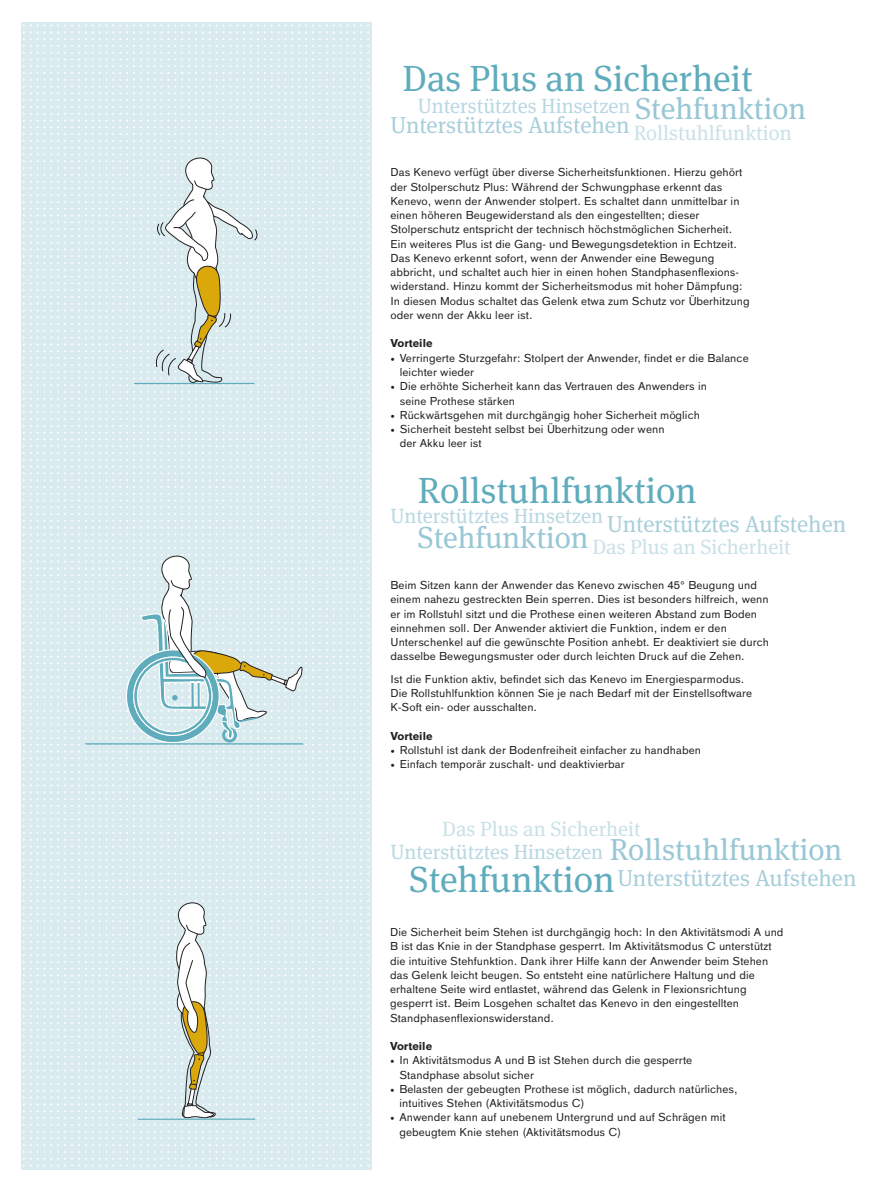
<style>
.page{position:relative;width:893px;height:1191px;background:#fff}
.page>*{position:absolute;margin:0;border:0;box-sizing:border-box;transform-origin:0 0}
.t1{font:36.3px "OBO Serif";color:#5facbd}
.t2{font:30.3px "OBO Serif";color:#99c7d5}
.t3{font:23.1px "OBO Serif";color:#a9cfdb}
.t4{font:20.55px/31.2px "OBO Serif";color:#b9d8e3}
.t5{font:20.55px "OBO Serif";color:#cae1e8}
.t6{font:11.25px/14.2px "OBO Sans";letter-spacing:.005em;color:#231f20}
.t7{font:700 11.25px "OBO Sans";letter-spacing:.005em;color:#231f20}
.s1{font-size:30.3px;color:#99c7d5}
.s2{color:#cae1e8}
</style>
<div class="page">
<svg style="left:21px;top:25px;width:351px;height:1141px"></svg>
<h1 class="t1" style="left:403px;top:57px;width:352px">Das Plus an Sicherheit</h1>
<h3 class="t3" style="left:390px;top:111px;width:403px">Unterstütztes Aufstehen <sub>Rollstuhlfunktion</sub></h3>
<h3 class="t4" style="left:418px;top:91px;width:390px">Unterstütztes Hinsetzen <span class="s1">Stehfunktion</span></h3>
<p class="t6" style="left:390px;top:165px;width:361px">Das Kenevo verfügt über diverse Sicherheitsfunktionen. Hierzu gehört der Stolperschutz Plus: Während der Schwungphase erkennt das Kenevo, wenn der Anwender stolpert. Es schaltet dann unmittelbar in einen höheren Beugewiderstand als den eingestellten; dieser Stolperschutz entspricht der technisch höchstmöglichen Sicherheit.<br>Ein weiteres Plus ist die Gang- und Bewegungsdetektion in Echtzeit.<br>Das Kenevo erkennt sofort, wenn der Anwender eine Bewegung abbricht, und schaltet auch hier in einen hohen Standphasenflexions&shy;widerstand. Hinzu kommt der Sicherheitsmodus mit hoher Dämpfung:<br>In diesen Modus schaltet das Gelenk etwa zum Schutz vor Überhitzung oder wenn der Akku leer ist.</p>
<p class="t7" style="left:390px;top:337px;width:44px">Vorteile</p>
<p class="t6" style="left:400px;top:351px;width:350px;text-indent:-9px">• Verringerte Sturzgefahr: Stolpert der Anwender, findet er die Balance leichter wieder</p>
<p class="t6" style="left:400px;top:379px;width:309px;text-indent:-9px">• Die erhöhte Sicherheit kann das Vertrauen des Anwenders in seine Prothese stärken</p>
<p class="t6" style="left:390px;top:408px;width:311px">• Rückwärtsgehen mit durchgängig hoher Sicherheit möglich</p>
<p class="t6" style="left:400px;top:422px;width:266px;text-indent:-9px">• Sicherheit besteht selbst bei Überhitzung oder wenn der Akku leer ist</p>
<h1 class="t1" style="left:418px;top:469px;width:280px">Rollstuhlfunktion</h1>
<h3 class="t3" style="left:607px;top:511px;width:240px">Unterstütztes Aufstehen</h3>
<h3 class="t4" style="left:417px;top:500px;width:375px;text-indent:-27px">Unterstütztes Hinsetzen<br><sup>Stehfunktion</sup> <span class="s2">Das Plus an Sicherheit</span></h3>
<p class="t6" style="left:390px;top:578px;width:380px">Beim Sitzen kann der Anwender das Kenevo zwischen 45° Beugung und einem nahezu gestreckten Bein sperren. Dies ist besonders hilfreich, wenn er im Rollstuhl sitzt und die Prothese einen weiteren Abstand zum Boden einnehmen soll. Der Anwender aktiviert die Funktion, indem er den Unterschenkel auf die gewünschte Position anhebt. Er deaktiviert sie durch dasselbe Bewegungsmuster oder durch leichten Druck auf die Zehen.</p>
<p class="t6" style="left:390px;top:672px;width:363px">Ist die Funktion aktiv, befindet sich das Kenevo im Energiesparmodus.<br>Die Rollstuhlfunktion können Sie je nach Bedarf mit der Einstellsoftware<br>K-Soft ein- oder ausschalten.</p>
<p class="t7" style="left:390px;top:729px;width:44px">Vorteile</p>
<p class="t6" style="left:390px;top:743px;width:312px">• Rollstuhl ist dank der Bodenfreiheit einfacher zu handhaben</p>
<p class="t6" style="left:390px;top:757px;width:236px">• Einfach temporär zuschalt- und deaktivierbar</p>
<h3 class="t5" style="left:442px;top:816px;width:200px">Das Plus an Sicherheit</h3>
<h2 class="t2" style="left:610px;top:831px;width:234px">Rollstuhlfunktion</h2>
<h3 class="t3" style="left:617px;top:864px;width:240px">Unterstütztes Aufstehen</h3>
<h3 class="t4" style="left:390px;top:836px;width:214px">Unterstütztes Hinsetzen</h3>
<h1 class="t1" style="left:409px;top:858px;width:207px">Stehfunktion</h1>
<p class="t6" style="left:390px;top:925px;width:395px">Die Sicherheit beim Stehen ist durchgängig hoch: In den Aktivitätsmodi A und B ist das Knie in der Standphase gesperrt. Im Aktivitätsmodus C unterstützt die intuitive Stehfunktion. Dank ihrer Hilfe kann der Anwender beim Stehen das Gelenk leicht beugen. So entsteht eine natürlichere Haltung und die erhaltene Seite wird entlastet, während das Gelenk in Flexionsrichtung gesperrt ist. Beim Losgehen schaltet das Kenevo in den eingestellten Standphasenflexionswiderstand.</p>
<p class="t7" style="left:390px;top:1039px;width:44px">Vorteile</p>
<p class="t6" style="left:399px;top:1053px;width:294px;text-indent:-9px">• In Aktivitätsmodus A und B ist Stehen durch die gesperrte<br>Standphase absolut sicher</p>
<p class="t6" style="left:399px;top:1081px;width:340px;text-indent:-9px">• Belasten der gebeugten Prothese ist möglich, dadurch natürliches, intuitives Stehen (Aktivitätsmodus C)</p>
<p class="t6" style="left:399px;top:1110px;width:328px;text-indent:-9px">• Anwender kann auf unebenem Untergrund und auf Schrägen mit gebeugtem Knie stehen (Aktivitätsmodus C)</p>
</div>
